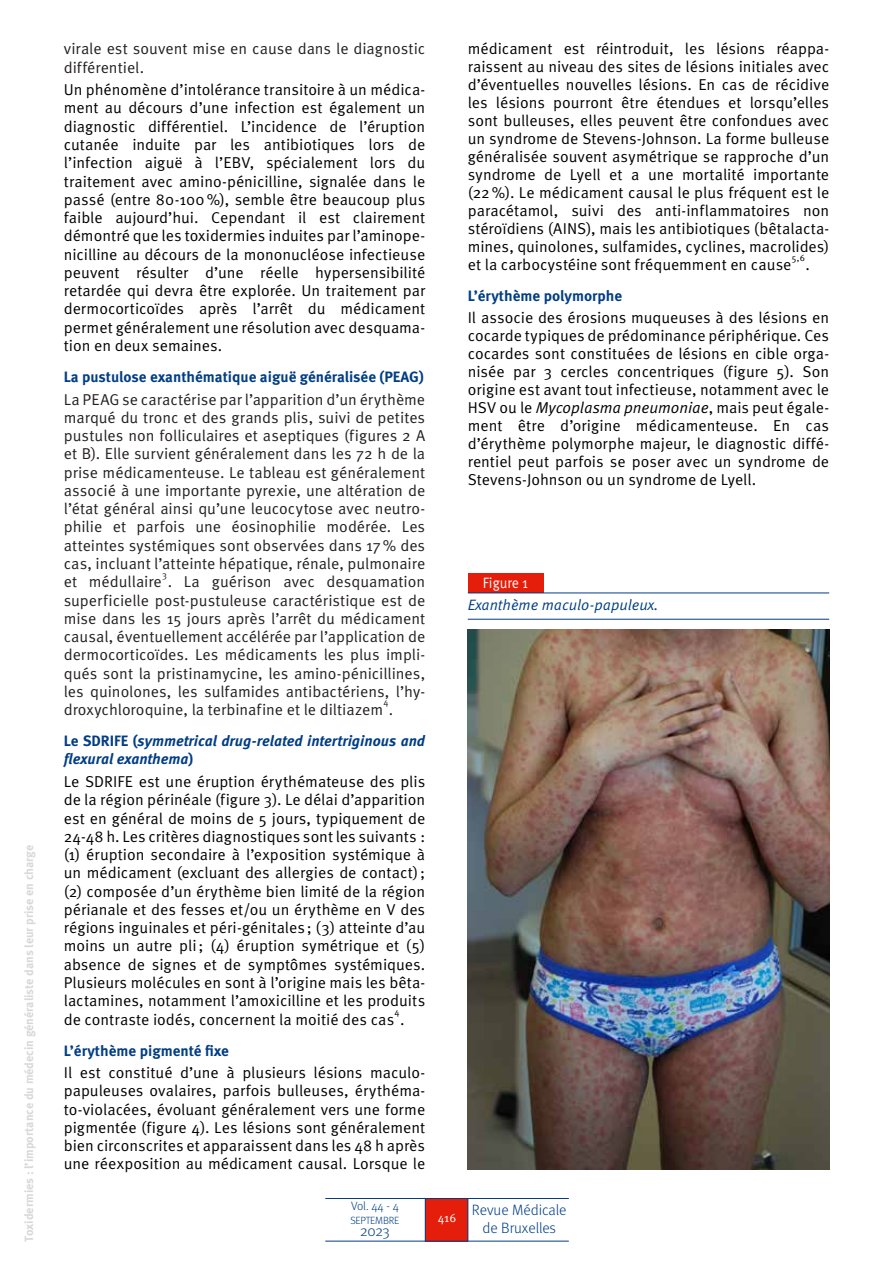
<style>
.page{position:relative;width:893px;height:1263px;background:#fff}
.page>*{position:absolute;margin:0;border:0;box-sizing:border-box;transform-origin:0 0}
.t1{font:15.75px/18.3px "Meta Pro Norm";color:#000;text-align:justify}
.t2{font:15.75px/18.3px "Meta Pro Norm";color:#231f20;text-align:justify}
.t3{font:700 15px "Meta Pro";color:#003d84}
.t4{font:italic 700 15px/18.3px "Meta Pro";color:#003d84}
.t5{font:italic 15px "Meta Pro";color:#003d84}
.t6{font:300 15px/18px "Meta Pro";color:#003d84;text-align:center}
.t7{font:15px "Meta Pro Norm";color:#fff;scale:.92 1}
.t8{font:300 15px "Meta Pro";color:#003d84}
.t9{font:700 12px "Meta Pro";color:#d7d8d8}
.t10{font:300 12px "Meta Pro";color:#003d84}
.t11{font:12px "Meta Pro Norm";color:#fff}
.t12{font:300 10.5px "Meta Pro";letter-spacing:-.015em;color:#003d84}
.t13{font:9.15px "Meta Pro Norm";color:#000}
.t14{font:9.15px "Meta Pro Norm";color:#231f20}
.s1{font-style:normal}
.s2{font-family:"Meta Pro";font-style:italic}
.s3{font-style:inherit}
</style>
<div class="page">
<div style="left:426px;top:1198px;width:42px;height:43px;background:#e41e0a"></div>
<hr style="left:325px;top:1241px;width:244px;height:1px;background:#003d84">
<hr style="left:467px;top:1198px;width:1px;height:43px;background:#003d84">
<hr style="left:425px;top:1198px;width:1px;height:43px;background:#003d84">
<hr style="left:325px;top:1198px;width:244px;height:1px;background:#003d84">
<div style="left:468px;top:573px;width:75px;height:20px;background:#e41e0a"></div>
<hr style="left:468px;top:593px;width:361px;height:1px;background:#003d84">
<hr style="left:468px;top:619px;width:361px;height:1px;background:#003d84">
<img style="left:468px;top:629px;width:361px;height:540px">
<p class="t9" style="left:20px;top:1241px;width:398px;rotate:-90deg">Toxidermies : l’importance du médecin généraliste dans leur prise en charge</p>
<p class="t2" style="left:64px;top:39px;width:363px">virale est souvent mise en cause dans le diagnostic différentiel.</p>
<p class="t1" style="left:64px;top:80px;width:363px">Un phénomène d’intolérance transitoire à un médica&shy;ment au décours d’une infection est également un diagnostic différentiel. L’incidence de l’éruption cutanée induite par les antibiotiques lors de l’infection aiguë à l’EBV, spécialement lors du traitement avec amino-pénicilline, signalée dans le passé (entre 80-100%), semble être beaucoup plus faible aujourd’hui. Cependant il est clairement démontré que les toxidermies induites par l’aminope&shy;nicilline au décours de la mononucléose infectieuse peuvent résulter d’une réelle hypersensibilité retardée qui devra être explorée. Un traitement par dermocorticoïdes après l’arrêt du médicament permet généralement une résolution avec desquama&shy;tion en deux semaines.</p>
<p class="t3" style="left:64px;top:365px;width:362px">La pustulose exanthématique aiguë généralisée (PEAG)</p>
<p class="t2" style="left:64px;top:389px;width:363px">La PEAG se caractérise par l’apparition d’un érythème marqué du tronc et des grands plis, suivi de petites pustules non folliculaires et aseptiques (figures 2 A et B). Elle survient généralement dans les 72 h de la prise médicamenteuse. Le tableau est généralement associé à une importante pyrexie, une altération de l’état général ainsi qu’une leucocytose avec neutro&shy;philie et parfois une éosinophilie modérée. Les atteintes systémiques sont observées dans 17% des cas, incluant l’atteinte hépatique, rénale, pulmonaire et médullaire . La guérison avec desquamation</p>
<p class="t14" style="left:162px;top:567px;width:6px">3</p>
<p class="t2" style="left:64px;top:590px;width:363px">superficielle post-pustuleuse caractéristique est de mise dans les 15 jours après l’arrêt du médicament causal, éventuellement accélérée par l’application de dermocorticoïdes. Les médicaments les plus impli&shy;qués sont la pristinamycine, les amino-pénicillines, les quinolones, les sulfamides antibactériens, l’hy&shy;droxychloroquine, la terbinafine et le diltiazem .</p>
<p class="t14" style="left:383px;top:695px;width:7px">4</p>
<p class="t4" style="left:64px;top:731px;width:363px"><span class="s1">Le SDRIFE (</span>symmetrical drug-related intertriginous and flexural exanthema<span class="s1">)</span></p>
<p class="t1" style="left:64px;top:771px;width:363px">Le SDRIFE est une éruption érythémateuse des plis de la région périnéale (figure 3). Le délai d’apparition est en général de moins de 5 jours, typiquement de 24-48 h. Les critères diagnostiques sont les suivants : (1) éruption secondaire à l’exposition systémique à un médicament (excluant des allergies de contact); (2) composée d’un érythème bien limité de la région périanale et des fesses et/ou un érythème en V des régions inguinales et péri-génitales ; (3) atteinte d’au moins un autre pli; (4) éruption symétrique et (5) absence de signes et de symptômes systémiques.<br>Plusieurs molécules en sont à l’origine mais les bêta&shy;lactamines, notamment l’amoxicilline et les produits de contraste iodés, concernent la moitié des cas .</p>
<p class="t13" style="left:395px;top:1005px;width:7px">4</p>
<p class="t3" style="left:64px;top:1038px;width:167px">L’érythème pigmenté fixe</p>
<p class="t1" style="left:64px;top:1062px;width:363px">Il est constitué d’une à plusieurs lésions maculo&shy;papuleuses ovalaires, parfois bulleuses, érythéma&shy;to-violacées, évoluant généralement vers une forme pigmentée (figure 4). Les lésions sont généralement bien circonscrites et apparaissent dans les 48 h après une réexposition au médicament causal. Lorsque le</p>
<p class="t10" style="left:351px;top:1197px;width:49px">Vol. 44 - 4</p>
<p class="t12" style="left:350px;top:1213px;width:51px">SEPTEMBRE</p>
<p class="t8" style="left:360px;top:1220px;width:31px">2023</p>
<p class="t11" style="left:438px;top:1208px;width:20px">416</p>
<p class="t1" style="left:468px;top:39px;width:363px">médicament est réintroduit, les lésions réappa&shy;raissent au niveau des sites de lésions initiales avec d’éventuelles nouvelles lésions. En cas de récidive les lésions pourront être étendues et lorsqu’elles sont bulleuses, elles peuvent être confondues avec un syndrome de Stevens-Johnson. La forme bulleuse généralisée souvent asymétrique se rapproche d’un syndrome de Lyell et a une mortalité importante (22%). Le médicament causal le plus fréquent est le paracétamol, suivi des anti-inflammatoires non stéroïdiens (AINS), mais les antibiotiques (bêtalacta&shy;mines, quinolones, sulfamides, cyclines, macrolides) et la carbocystéine sont fréquemment en cause</p>
<p class="t13" style="left:792px;top:251px;width:15px">5,6</p>
<p class="t1" style="left:805px;top:255px;width:6px">.</p>
<p class="t3" style="left:468px;top:284px;width:156px">L’érythème polymorphe</p>
<p class="t1" style="left:468px;top:308px;width:363px">Il associe des érosions muqueuses à des lésions en cocarde typiques de prédominance périphérique. Ces cocardes sont constituées de lésions en cible orga&shy;nisée par 3 cercles concentriques (figure 5). Son origine est avant tout infectieuse, notamment avec le HSV ou le <span class="s2">Mycoplasma pneumoniae</span>, mais peut égale&shy;ment être d’origine médicamenteuse. En cas d’érythème polymorphe majeur, le diagnostic diffé&shy;rentiel peut parfois se poser avec un syndrome de Stevens-Johnson ou un syndrome de Lyell.</p>
<p class="t7" style="left:483px;top:572px;width:51px">Figure 1</p>
<p class="t5" style="left:468px;top:594px;width:192px">Exanthème maculo-papuleux.</p>
<p class="t6" style="left:472px;top:1200px;width:96px"><span class="s3">R</span>evue Médicale de Bruxelles</p>
</div>
